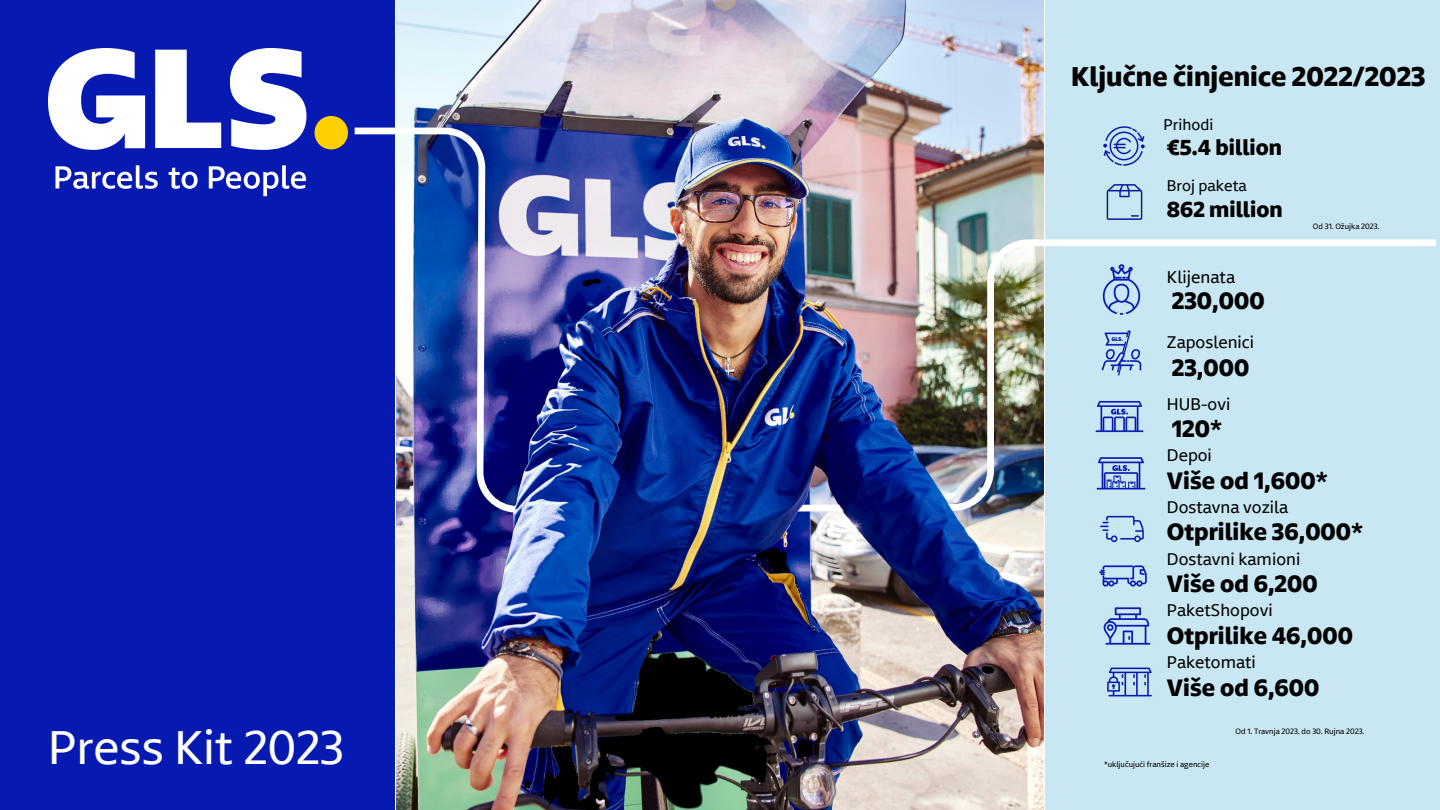
<style>
.page{position:relative;width:1440px;height:810px;background:#fff}
.page>*{position:absolute;margin:0;border:0;box-sizing:border-box;transform-origin:0 0}
.t1{font:45.75px "Newson GLS";color:#fff}
.t2{font:700 26.25px "Newson GLS";color:#000}
.t3{font:700 22.95px "Newson GLS";color:#000}
.t4{font:700 21px "Newson GLS";color:#000}
.t5{font:16.5px "Newson GLS";letter-spacing:.005em;color:#000}
.t6{font:16.35px "Newson GLS";color:#000}
.t7{font:15px "Newson GLS";color:#000}
.t8{font:7.5px "Newson GLS";color:#000}
</style>
<div class="page">
<div style="left:1045px;top:0;width:395px;height:810px;background:#c8e7f2"></div>
<div style="left:0;top:0;width:395px;height:810px;background:#061ab1"></div>
<img style="left:396px;top:0;width:648px;height:810px">
<svg style="left:48px;top:48px;width:97px;height:102px"></svg>
<svg style="left:56px;top:165px;width:102px;height:24px"></svg>
<svg style="left:169px;top:168px;width:29px;height:21px"></svg>
<svg style="left:155px;top:50px;width:66px;height:98px"></svg>
<svg style="left:230px;top:48px;width:76px;height:102px"></svg>
<svg style="left:209px;top:165px;width:97px;height:31px"></svg>
<div style="left:314px;top:116px;width:34px;height:33px;background:#ffd100;border-radius:50%"></div>
<img style="left:355px;top:128px;width:1081px;height:385px">
<img style="left:1095px;top:392px;width:49px;height:49px">
<img style="left:1097px;top:448px;width:49px;height:49px">
<img style="left:1102px;top:126px;width:43px;height:41px">
<img style="left:1103px;top:181px;width:43px;height:42px">
<img style="left:1096px;top:264px;width:52px;height:52px">
<img style="left:1098px;top:329px;width:47px;height:47px">
<img style="left:1099px;top:507px;width:45px;height:36px">
<img style="left:1099px;top:565px;width:48px;height:22px">
<img style="left:1103px;top:607px;width:48px;height:38px">
<img style="left:1107px;top:667px;width:45px;height:30px">
<p class="t1" style="left:48px;top:730px;width:297px">Press Kit 2023</p>
<p class="t2" style="left:1071px;top:67px;width:356px">Ključne činjenice 2022/2023</p>
<p class="t7" style="left:1164px;top:119px;width:51px">Prihodi</p>
<p class="t4" style="left:1167px;top:140px;width:117px">€5.4 billion</p>
<p class="t7" style="left:1167px;top:180px;width:81px">Broj paketa</p>
<p class="t4" style="left:1167px;top:201px;width:117px">862 million</p>
<p class="t5" style="left:1167px;top:270px;width:70px">Klijenata</p>
<p class="t8" style="left:1313px;top:224px;width:68px">Od 31. Ožujka 2023.</p>
<p class="t3" style="left:1172px;top:292px;width:94px">230,000</p>
<p class="t6" style="left:1167px;top:336px;width:89px">Zaposlenici</p>
<p class="t3" style="left:1172px;top:359px;width:79px">23,000</p>
<p class="t6" style="left:1167px;top:398px;width:65px">HUB-ovi</p>
<p class="t3" style="left:1172px;top:420px;width:52px">120*</p>
<p class="t6" style="left:1167px;top:449px;width:46px">Depoi</p>
<p class="t3" style="left:1167px;top:472px;width:162px">Više od 1,600*</p>
<p class="t6" style="left:1167px;top:501px;width:123px">Dostavna vozila</p>
<p class="t3" style="left:1167px;top:523px;width:198px">Otprilike 36,000*</p>
<p class="t6" style="left:1167px;top:552px;width:135px">Dostavni kamioni</p>
<p class="t3" style="left:1167px;top:575px;width:152px">Više od 6,200</p>
<p class="t6" style="left:1167px;top:604px;width:107px">PaketShopovi</p>
<p class="t3" style="left:1167px;top:627px;width:188px">Otprilike 46,000</p>
<p class="t6" style="left:1167px;top:656px;width:90px">Paketomati</p>
<p class="t3" style="left:1167px;top:679px;width:154px">Više od 6,600</p>
<p class="t8" style="left:1104px;top:762px;width:107px">*uključujući franšize i agencije</p>
<p class="t8" style="left:1236px;top:729px;width:130px">Od 1. Travnja 2023. do 30. Rujna 2023.</p>
</div>
